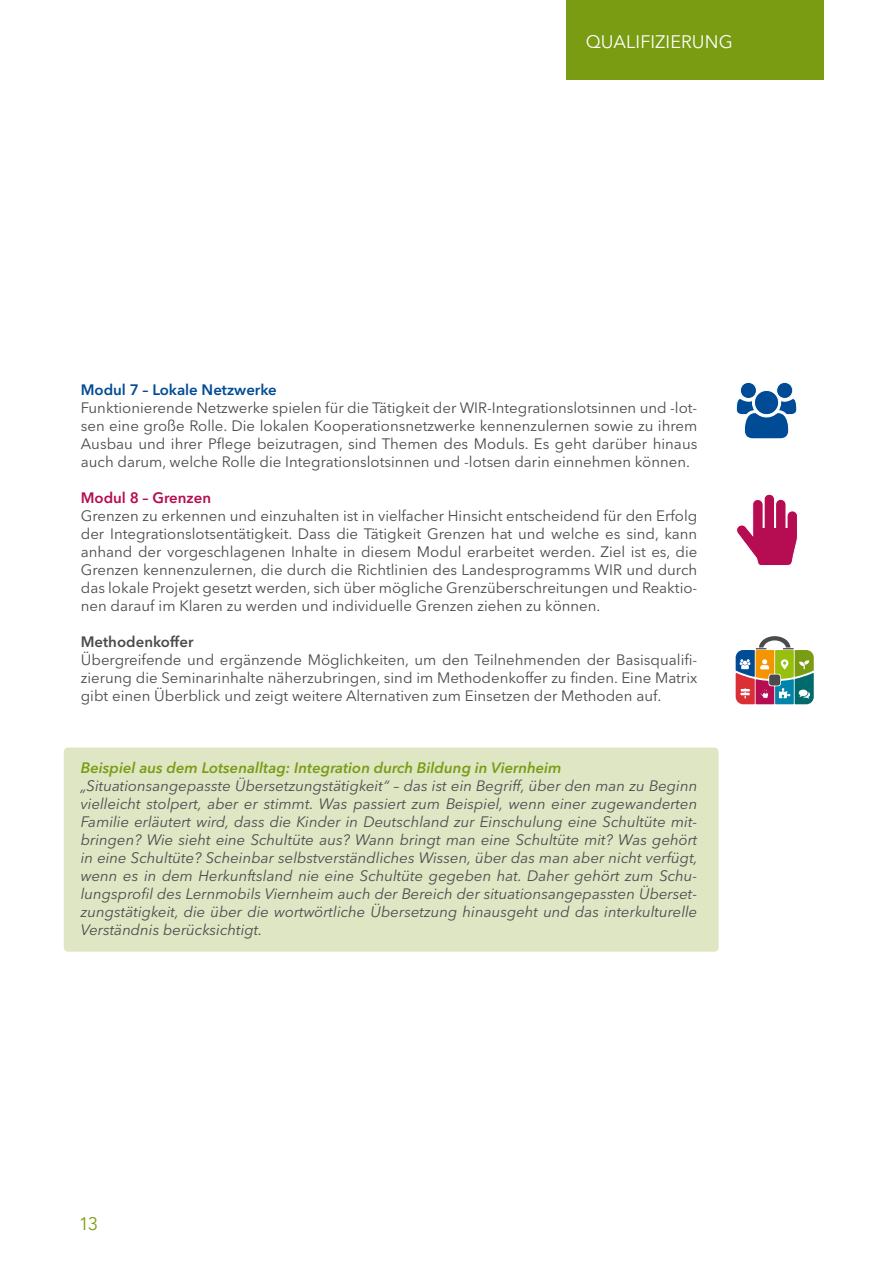
<style>
.page{position:relative;width:893px;height:1263px;background:#fff}
.page>*{position:absolute;margin:0;border:0;box-sizing:border-box;transform-origin:0 0}
.t1{font:18px "Avenir Next LT Pro";letter-spacing:.005em;color:#fff}
.t2{font:18px "Avenir Next LT Pro";color:#7a9c13}
.Fliesstext{font:15px/18px "Avenir Next LT Pro";color:#4b4b4d;text-align:justify}
.grüner_Kasten{font:italic 15px/18px "Avenir Next LT Pro";color:#4b4b4d;text-align:justify}
.Fliesstext-2{font:italic 600 15px "Avenir Next LT Pro";color:#7a9c13}
.Fliesstext_Subline_bold{font:600 15px "Avenir Next LT Pro";color:#004b95}
.Fliesstext_Subline_bold-2{font:600 15px "Avenir Next LT Pro";color:#b60c51}
.Fliesstext_Subline_bold-3{font:600 15px "Avenir Next LT Pro";color:#4b4b4d}
</style>
<div class="page">
<div style="left:64px;top:747px;width:655px;height:205px;background:#dee6c4;border-radius:4px"></div>
<div style="left:566px;top:0;width:258px;height:79px;background:#7a9c13"></div>
<svg style="left:736px;top:382px;width:61px;height:57px"></svg>
<svg style="left:736px;top:636px;width:78px;height:68px"></svg>
<svg style="left:736px;top:494px;width:62px;height:72px"></svg>
<p class="t1" style="left:586px;top:31px;width:149px">QUALIFIZIERUNG</p>
<p class="Fliesstext_Subline_bold" style="left:81px;top:381px;width:198px">Modul 7 – Lokale Netzwerke</p>
<p class="Fliesstext" style="left:81px;top:399px;width:618px">Funktionierende Netzwerke spielen für die Tätigkeit der WIR-Integrationslotsinnen und -lot&shy;sen eine große Rolle. Die lokalen Kooperationsnetzwerke kennenzulernen sowie zu ihrem Ausbau und ihrer Pflege beizutragen, sind Themen des Moduls. Es geht darüber hinaus auch darum, welche Rolle die Integrationslotsinnen und -lotsen darin einnehmen können.</p>
<p class="Fliesstext_Subline_bold-2" style="left:81px;top:489px;width:132px">Modul 8 – Grenzen</p>
<p class="Fliesstext" style="left:81px;top:507px;width:618px">Grenzen zu erkennen und einzuhalten ist in vielfacher Hinsicht entscheidend für den Erfolg der Integrationslotsentätigkeit. Dass die Tätigkeit Grenzen hat und welche es sind, kann anhand der vorgeschlagenen Inhalte in diesem Modul erarbeitet werden. Ziel ist es, die Grenzen kennenzulernen, die durch die Richtlinien des Landesprogramms WIR und durch das lokale Projekt gesetzt werden, sich über mögliche Grenzüberschreitungen und Reaktio&shy;nen darauf im Klaren zu werden und individuelle Grenzen ziehen zu können.</p>
<p class="Fliesstext_Subline_bold-3" style="left:81px;top:633px;width:114px">Methodenkoffer</p>
<p class="Fliesstext" style="left:81px;top:651px;width:618px">Übergreifende und ergänzende Möglichkeiten, um den Teilnehmenden der Basisqualifi&shy;zierung die Seminarinhalte näherzubringen, sind im Methodenkoffer zu finden. Eine Matrix gibt einen Überblick und zeigt weitere Alternativen zum Einsetzen der Methoden auf.</p>
<p class="Fliesstext-2" style="left:81px;top:759px;width:482px">Beispiel aus dem Lotsenalltag: Integration durch Bildung in Viernheim</p>
<p class="grüner_Kasten" style="left:81px;top:777px;width:618px">„Situationsangepasste Übersetzungstätigkeit“ – das ist ein Begriff, über den man zu Beginn vielleicht stolpert, aber er stimmt. Was passiert zum Beispiel, wenn einer zugewanderten Familie erläutert wird, dass die Kinder in Deutschland zur Einschulung eine Schultüte mit&shy;bringen? Wie sieht eine Schultüte aus? Wann bringt man eine Schultüte mit? Was gehört in eine Schultüte? Scheinbar selbstverständliches Wissen, über das man aber nicht verfügt, wenn es in dem Herkunftsland nie eine Schultüte gegeben hat. Daher gehört zum Schu&shy;lungsprofil des Lernmobils Viernheim auch der Bereich der situationsangepassten Überset&shy;zungstätigkeit, die über die wortwörtliche Übersetzung hinausgeht und das interkulturelle Verständnis berücksichtigt.</p>
<p class="t2" style="left:79px;top:1212px;width:21px">13</p>
</div>
